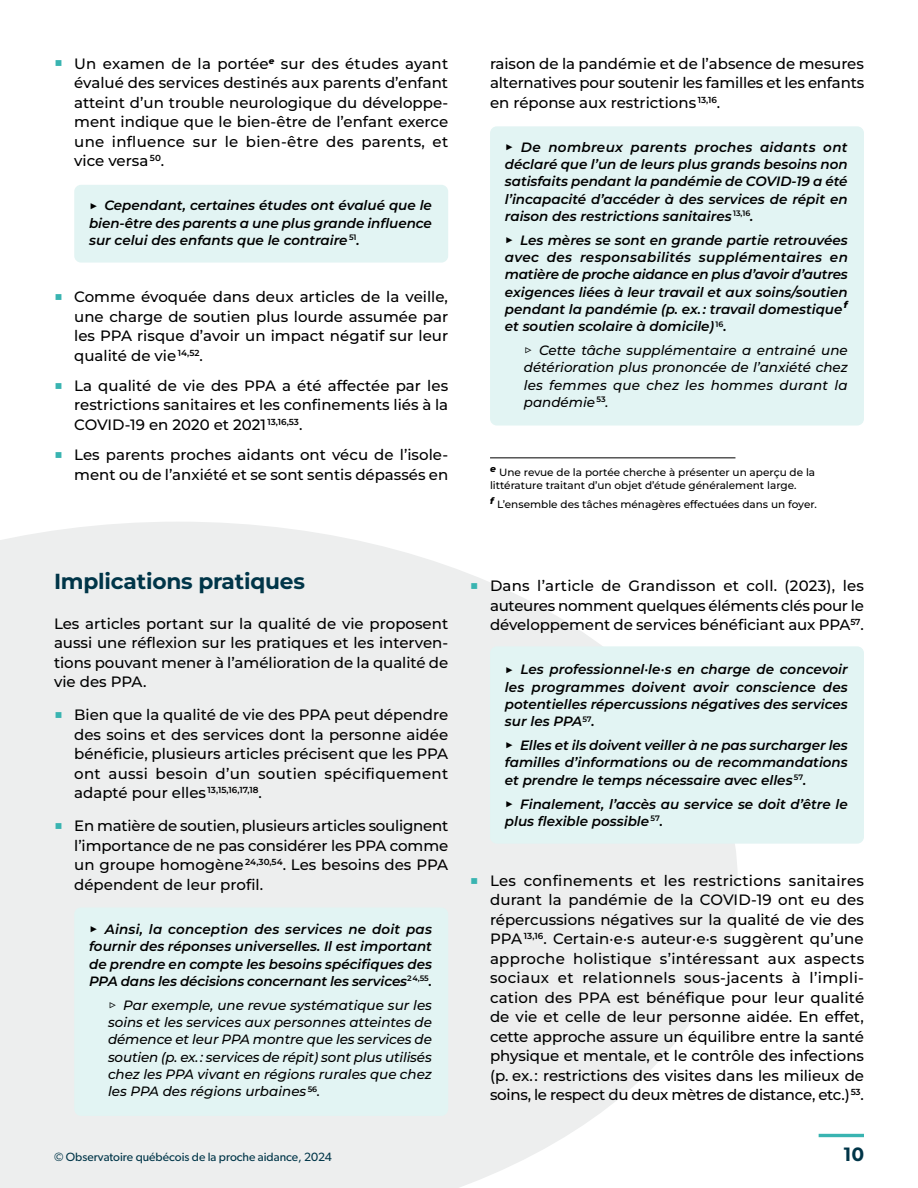
<style>
.page{position:relative;width:918px;height:1188px;background:#fff}
.page>*{position:absolute;margin:0;border:0;box-sizing:border-box;transform-origin:0 0}
.t1{font:700 21.75px "Montserrat";letter-spacing:-.01em;color:#003548}
.t2{font:600 19.5px "Gibson";color:#003548}
.t3{font:500 15px/19.5px "Montserrat";color:#000;text-align:justify}
.t4{font:italic 600 13.5px/17.2px "Montserrat";color:#000;text-align:justify}
.t5{font:italic 500 13.5px/17.2px "Montserrat";color:#000;text-align:justify}
.t6{font:12px "Gibson";color:#003548}
.t7{font:500 10.5px/13.5px "Montserrat";color:#000}
.s1{font-weight:900;font-style:italic;color:#39b4b1}
.s2{font-size:14.25px}
</style>
<div class="page">
<svg style="left:0;top:522px;width:738px;height:666px;fill:#edeeee"></svg>
<hr style="left:819px;top:1134px;width:45px;height:3px;background:#39b4b1">
<div style="left:74px;top:185px;width:374px;height:78px;background:#e2f4f3;border-radius:7px"></div>
<div style="left:490px;top:126px;width:374px;height:300px;background:#e2f4f3;border-radius:7px"></div>
<div style="left:490px;top:646px;width:374px;height:198px;background:#e2f4f3;border-radius:7px"></div>
<div style="left:74px;top:907px;width:374px;height:209px;background:#e2f4f3;border-radius:7px"></div>
<hr style="left:490px;top:458px;width:245px;height:1px;background:#000">
<p class="t3" style="left:74px;top:55px;width:376px;text-indent:-20px"><span class="s1">■</span> Un examen de la portée<sup>e</sup> sur des études ayant évalué des services destinés aux parents d’enfant atteint d’un trouble neurologique du développe&shy;ment indique que le bien-être de l’enfant exerce une influence sur le bien-être des parents, et vice versa <sup>50</sup>.</p>
<p class="t4" style="left:89px;top:198px;width:344px"><span class="s2">▶</span> Cependant, certaines études ont évalué que le bien-être des parents a une plus grande influence sur celui des enfants que le contraire <sup>51</sup>.</p>
<p class="t3" style="left:74px;top:288px;width:375px;text-indent:-20px"><span class="s1">■</span> Comme évoquée dans deux articles de la veille, une charge de soutien plus lourde assumée par les PPA risque d’avoir un impact négatif sur leur qualité de vie <sup>14,52</sup>.</p>
<p class="t3" style="left:74px;top:377px;width:375px;text-indent:-20px"><span class="s1">■</span> La qualité de vie des PPA a été affectée par les restrictions sanitaires et les confinements liés à la COVID-19 en 2020 et 2021 <sup>13,16,53</sup>.</p>
<p class="t3" style="left:54px;top:446px;width:396px;text-align:right"><span class="s1">■</span> Les parents proches aidants ont vécu de l’isole&shy;ment ou de l’anxiété et se sont sentis dépassés en</p>
<p class="t3" style="left:490px;top:55px;width:376px">raison de la pandémie et de l’absence de mesures alternatives pour soutenir les familles et les enfants en réponse aux restrictions <sup>13,16</sup>.</p>
<p class="t4" style="left:505px;top:139px;width:344px"><span class="s2">▶</span> De nombreux parents proches aidants ont déclaré que l’un de leurs plus grands besoins non satisfaits pendant la pandémie de COVID-19 a été l’incapacité d’accéder à des services de répit en raison des restrictions sanitaires <sup>13,16</sup>.</p>
<p class="t4" style="left:505px;top:231px;width:345px"><span class="s2">▶</span> Les mères se sont en grande partie retrouvées avec des responsabilités supplémentaires en matière de proche aidance en plus d’avoir d’autres exigences liées à leur travail et aux soins/soutien pendant la pandémie (p. ex. : travail domestique <sup>f </sup>et soutien scolaire à domicile) <sup>16</sup>.</p>
<p class="t5" style="left:524px;top:343px;width:326px"><span class="s2">▷</span> Cette tâche supplémentaire a entrainé une détérioration plus prononcée de l’anxiété chez les femmes que chez les hommes durant la pandémie <sup>53</sup>.</p>
<p class="t7" style="left:490px;top:466px;width:327px"><sup>e</sup> Une revue de la portée cherche à présenter un aperçu de la littérature traitant d’un objet d’étude généralement large.</p>
<p class="t7" style="left:490px;top:499px;width:328px"><sup>f</sup> L’ensemble des tâches ménagères effectuées dans un foyer.</p>
<h1 class="t1" style="left:54px;top:567px;width:252px">Implications pratiques</h1>
<p class="t3" style="left:54px;top:615px;width:396px">Les articles portant sur la qualité de vie proposent aussi une réflexion sur les pratiques et les interven&shy;tions pouvant mener à l’amélioration de la qualité de vie des PPA.</p>
<p class="t3" style="left:74px;top:707px;width:375px;text-indent:-20px"><span class="s1">■</span> Bien que la qualité de vie des PPA peut dépendre des soins et des services dont la personne aidée bénéficie, plusieurs articles précisent que les PPA ont aussi besoin d’un soutien spécifiquement adapté pour elles <sup>13,15,16,17,18</sup>.</p>
<p class="t3" style="left:74px;top:818px;width:376px;text-indent:-20px"><span class="s1">■</span> En matière de soutien, plusieurs articles soulignent l’importance de ne pas considérer les PPA comme un groupe homogène <sup>24,30,54</sup>. Les besoins des PPA dépendent de leur profil.</p>
<p class="t4" style="left:89px;top:922px;width:344px"><span class="s2">▶</span> Ainsi, la conception des services ne doit pas fournir des réponses universelles. Il est important de prendre en compte les besoins spécifiques des PPA dans les décisions concernant les services<sup>2</sup> <sup>4,55</sup>.</p>
<p class="t5" style="left:108px;top:998px;width:326px"><span class="s2">▷</span> Par exemple, une revue systématique sur les soins et les services aux personnes atteintes de démence et leur PPA montre que les services de soutien (p. ex. : services de répit) sont plus utilisés chez les PPA vivant en régions rurales que chez les PPA des régions urbaines <sup>56</sup>.</p>
<p class="t3" style="left:490px;top:577px;width:376px;text-indent:-20px"><span class="s1">■</span> Dans l’article de Grandisson et coll. (2023), les auteures nomment quelques éléments clés pour le développement de services bénéficiant aux PPA<sup>57</sup>.</p>
<p class="t4" style="left:505px;top:661px;width:345px"><span class="s2">▶</span> Les professionnel·le·s en charge de concevoir les programmes doivent avoir conscience des potentielles répercussions négatives des services sur les PPA<sup>57</sup>.</p>
<p class="t4" style="left:505px;top:736px;width:344px"><span class="s2">▶</span> Elles et ils doivent veiller à ne pas surcharger les familles d’informations ou de recommandations et prendre le temps nécessaire avec elles <sup>57</sup>.</p>
<p class="t4" style="left:505px;top:796px;width:344px"><span class="s2">▶</span> Finalement, l’accès au service se doit d’être le plus flexible possible <sup>57</sup>.</p>
<p class="t3" style="left:490px;top:872px;width:376px;text-indent:-20px"><span class="s1">■</span> Les confinements et les restrictions sanitaires durant la pandémie de la COVID-19 ont eu des répercussions négatives sur la qualité de vie des PPA <sup>13,16</sup>. Certain·e·s auteur·e·s suggèrent qu’une approche holistique s’intéressant aux aspects sociaux et relationnels sous-jacents à l’impli&shy;cation des PPA est bénéfique pour leur qualité de vie et celle de leur personne aidée. En effet, cette approche assure un équilibre entre la santé physique et mentale, et le contrôle des infections (p. ex. : restrictions des visites dans les milieux de soins, le respect du deux mètres de distance, etc.) <sup>53</sup>.</p>
<p class="t6" style="left:54px;top:1153px;width:279px">© Observatoire québécois de la proche aidance, 2024</p>
<h2 class="t2" style="left:843px;top:1143px;width:23px">10</h2>
</div>
